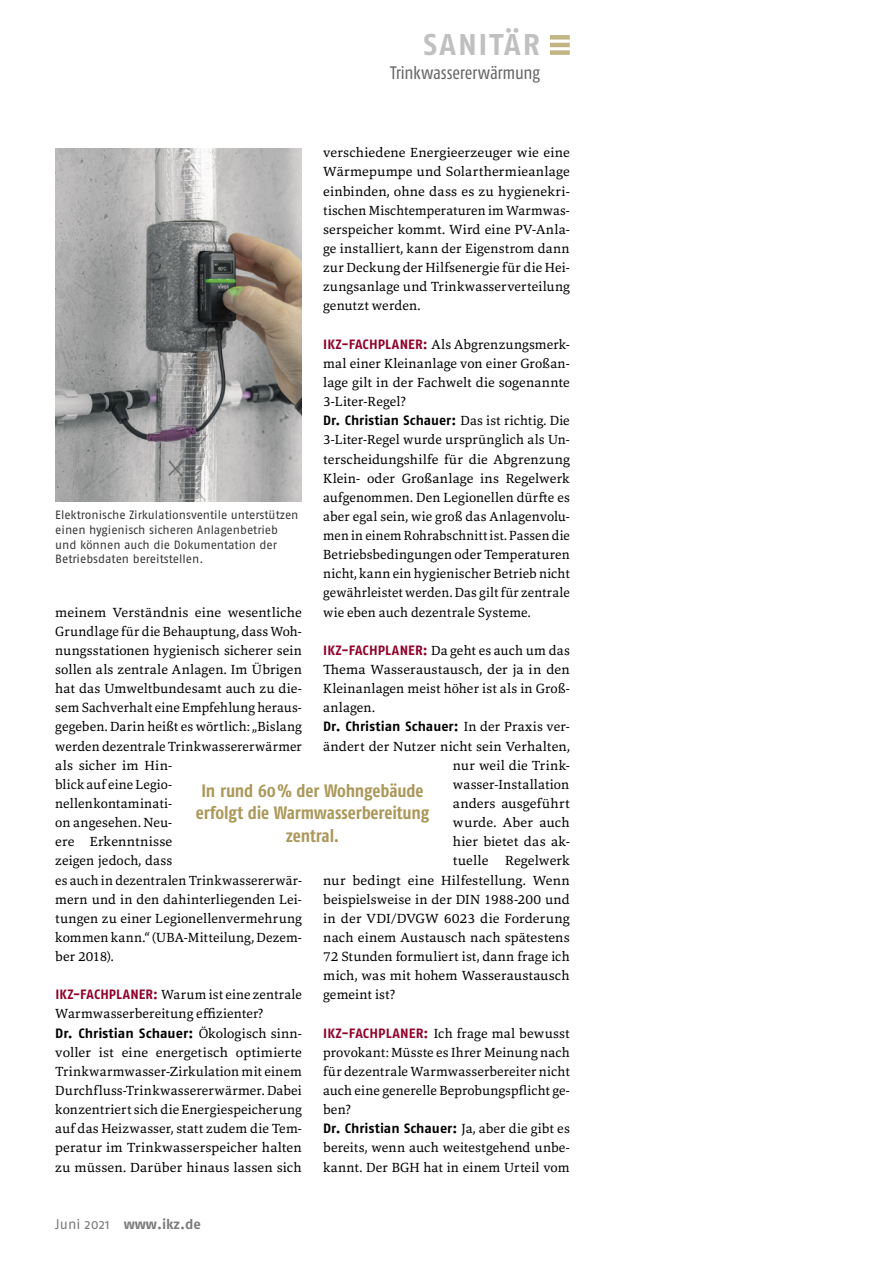
<style>
.page{position:relative;width:893px;height:1263px;background:#fff}
.page>*{position:absolute;margin:0;border:0;box-sizing:border-box;transform-origin:0 0}
.IKZ_Kopfzeile_1_p18{font:700 30px "Fago OT";letter-spacing:.065em;color:#c0c0c0}
.IKZ_Zitat_p28{font:700 condensed 18px/22.5px "Fago OT";letter-spacing:-.01em;color:#ab985a;text-align:center}
.IKZ_Kopfzeile_2_p19{font:condensed 18px "Fago OT";letter-spacing:-.015em;color:#636363}
.Musterseitenobjekte{font:700 13.95px "Fago OT";color:#7c7c7c}
.IKZ_Interview-Partne{font:13.8px/19.2px "Marbach";letter-spacing:.01em;color:#000;text-align:justify}
.IKZ_IKZ_Interview_p1{font:13.8px/19.2px "Marbach";letter-spacing:.01em;color:#000;text-align:justify}
.IKZ_Interview-Partne-2{font:700 13.5px "Fago OT";color:#000}
.IKZ_Bildunterschrift{font:12px/14.9px "Fago OT";letter-spacing:-.005em;color:#393939}
.s1{font-family:"Fago OT";font-weight:700;font-size:13.5px;color:#90002a}
.s2{font-family:"Marbach";font-weight:400;font-size:13.8px}
.s3{font-weight:400}
</style>
<div class="page">
<div style="left:550px;top:35px;width:20px;height:5px;background:#c3b484"></div>
<div style="left:550px;top:50px;width:20px;height:5px;background:#c3b484"></div>
<hr style="left:550px;top:43px;width:20px;height:4px;background:#c3b484">
<img style="left:55px;top:149px;width:247px;height:353px">
<p class="IKZ_Kopfzeile_1_p18" style="left:424px;top:26px;width:118px">SANITÄR</p>
<p class="IKZ_Kopfzeile_2_p19" style="left:390px;top:62px;width:151px">Trinkwassererwärmung</p>
<p class="IKZ_Interview-Partne" style="left:323px;top:143px;width:248px">verschiedene Energieerzeuger wie eine Wärmepumpe und Solarthermieanlage einbinden, ohne dass es zu hygienekri&shy;tischen Mischtemperaturen im Warmwas&shy;serspeicher kommt. Wird eine PV-Anla&shy;ge installiert, kann der Eigenstrom dann zur Deckung der Hilfsenergie für die Hei&shy;zungsanlage und Trinkwasserverteilung genutzt werden.</p>
<p class="IKZ_IKZ_Interview_p1" style="left:323px;top:334px;width:248px"><span class="s1">IKZ-FACHPLANER:</span> Als Abgrenzungsmerk&shy;mal einer Kleinanlage von einer Großan&shy;lage gilt in der Fachwelt die sogenannte 3-Liter-Regel?</p>
<p class="IKZ_Interview-Partne-2" style="left:323px;top:412px;width:248px">Dr. Christian Schauer: <span class="s2">Das ist richtig. Die</span></p>
<p class="IKZ_Interview-Partne" style="left:323px;top:430px;width:248px">3-Liter-Regel wurde ursprünglich als Un&shy;terscheidungshilfe für die Abgrenzung Klein- oder Großanlage ins Regelwerk aufgenommen. Den Legionellen dürfte es aber egal sein, wie groß das Anlagenvolu&shy;men in einem Rohrabschnitt ist. Passen die Betriebsbedingungen oder Temperaturen nicht, kann ein hygienischer Betrieb nicht gewährleistet werden. Das gilt für zentrale wie eben auch dezentrale Systeme.</p>
<p class="IKZ_IKZ_Interview_p1" style="left:323px;top:641px;width:248px"><span class="s1">IKZ-FACHPLANER:</span> Da geht es auch um das Thema Wasseraustausch, der ja in den Kleinanlagen meist höher ist als in Groß&shy;anlagen.</p>
<p class="IKZ_Interview-Partne-2" style="left:323px;top:719px;width:248px">Dr. Christian Schauer: <span class="s2">In der Praxis ver-</span></p>
<p class="IKZ_Interview-Partne" style="left:323px;top:736px;width:248px">ändert der Nutzer nicht sein Verhalten,</p>
<p class="IKZ_Interview-Partne" style="left:453px;top:755px;width:118px">nur weil die Trink-</p>
<p class="IKZ_Interview-Partne" style="left:453px;top:774px;width:118px">wasser-Installation</p>
<p class="IKZ_Interview-Partne" style="left:453px;top:794px;width:118px">anders ausgeführt</p>
<p class="IKZ_Interview-Partne" style="left:453px;top:813px;width:118px">wurde. Aber auch</p>
<p class="IKZ_Interview-Partne" style="left:453px;top:832px;width:118px">hier bietet das ak-</p>
<p class="IKZ_Interview-Partne" style="left:453px;top:851px;width:118px">tuelle Regelwerk</p>
<p class="IKZ_Interview-Partne" style="left:323px;top:870px;width:248px">nur bedingt eine Hilfestellung. Wenn</p>
<p class="IKZ_Interview-Partne" style="left:323px;top:889px;width:248px">beispielsweise in der DIN 1988-200 und</p>
<p class="IKZ_Interview-Partne" style="left:323px;top:908px;width:248px">in der VDI/DVGW 6023 die Forderung</p>
<p class="IKZ_Interview-Partne" style="left:323px;top:928px;width:248px">nach einem Austausch nach spätestens</p>
<p class="IKZ_Interview-Partne" style="left:323px;top:947px;width:248px">72 Stunden formuliert ist, dann frage ich</p>
<p class="IKZ_Interview-Partne" style="left:323px;top:966px;width:248px">mich, was mit hohem Wasseraustausch</p>
<p class="IKZ_Interview-Partne" style="left:323px;top:985px;width:74px">gemeint ist?</p>
<p class="IKZ_IKZ_Interview_p1" style="left:323px;top:1023px;width:248px"><span class="s1">IKZ-FACHPLANER:</span> Ich frage mal bewusst provokant: Müsste es Ihrer Meinung nach für dezentrale Warmwasserbereiter nicht auch eine generelle Beprobungspflicht ge&shy;ben?</p>
<p class="IKZ_Interview-Partne-2" style="left:323px;top:1120px;width:248px">Dr. Christian Schauer: <span class="s2">Ja, aber die gibt es</span></p>
<p class="IKZ_Interview-Partne" style="left:323px;top:1138px;width:248px">bereits, wenn auch weitestgehend unbe&shy;kannt. Der BGH hat in einem Urteil vom</p>
<p class="IKZ_Bildunterschrift" style="left:55px;top:507px;width:245px">Elektronische Zirkulationsventile unterstützen einen hygienisch sicheren Anlagenbetrieb und können auch die Dokumentation der Betriebsdaten bereitstellen.</p>
<p class="IKZ_Interview-Partne" style="left:55px;top:602px;width:248px;text-align:left">meinem Verständnis eine wesentliche<br>Grundlage für die Behauptung, dass Woh&shy;nungsstationen hygienisch sicherer sein sollen als zentrale Anlagen. Im Übrigen hat das Umweltbundesamt auch zu die&shy;sem Sachverhalt eine Empfehlung heraus&shy;gegeben. Darin heißt es wörtlich: „Bislang werden dezentrale Trinkwassererwärmer als sicher im Hin-<br>blick auf eine Legio-<br>nellenkontaminati-<br>on angesehen. Neu-<br>ere Erkenntnisse<br>zeigen jedoch, dass<br>es auch in dezentralen Trinkwassererwär&shy;mern und in den dahinterliegenden Lei&shy;tungen zu einer Legionellenvermehrung kommen kann.“ (UBA-Mitteilung, Dezem&shy;ber 2018).</p>
<p class="IKZ_IKZ_Interview_p1" style="left:55px;top:985px;width:248px"><span class="s1">IKZ-FACHPLANER:</span> Warum ist eine zentrale<br>Warmwasserbereitung effizienter?</p>
<p class="IKZ_Interview-Partne-2" style="left:55px;top:1025px;width:247px">Dr. Christian Schauer: <span class="s2">Ökologisch sinn-</span></p>
<p class="IKZ_Interview-Partne" style="left:55px;top:1042px;width:248px">voller ist eine energetisch optimierte Trinkwarmwasser-Zirkulation mit einem Durchfluss-Trinkwassererwärmer. Dabei konzentriert sich die Energiespeicherung auf das Heizwasser, statt zudem die Tem&shy;peratur im Trinkwasserspeicher halten zu müssen. Darüber hinaus lassen sich</p>
<p class="IKZ_Zitat_p28" style="left:196px;top:779px;width:235px">In rund 60 % der Wohngebäude erfolgt die Warmwasserbereitung zentral.</p>
<p class="Musterseitenobjekte" style="left:55px;top:1216px;width:147px"><span class="s3">Juni 2021</span> www.ikz.de</p>
</div>
